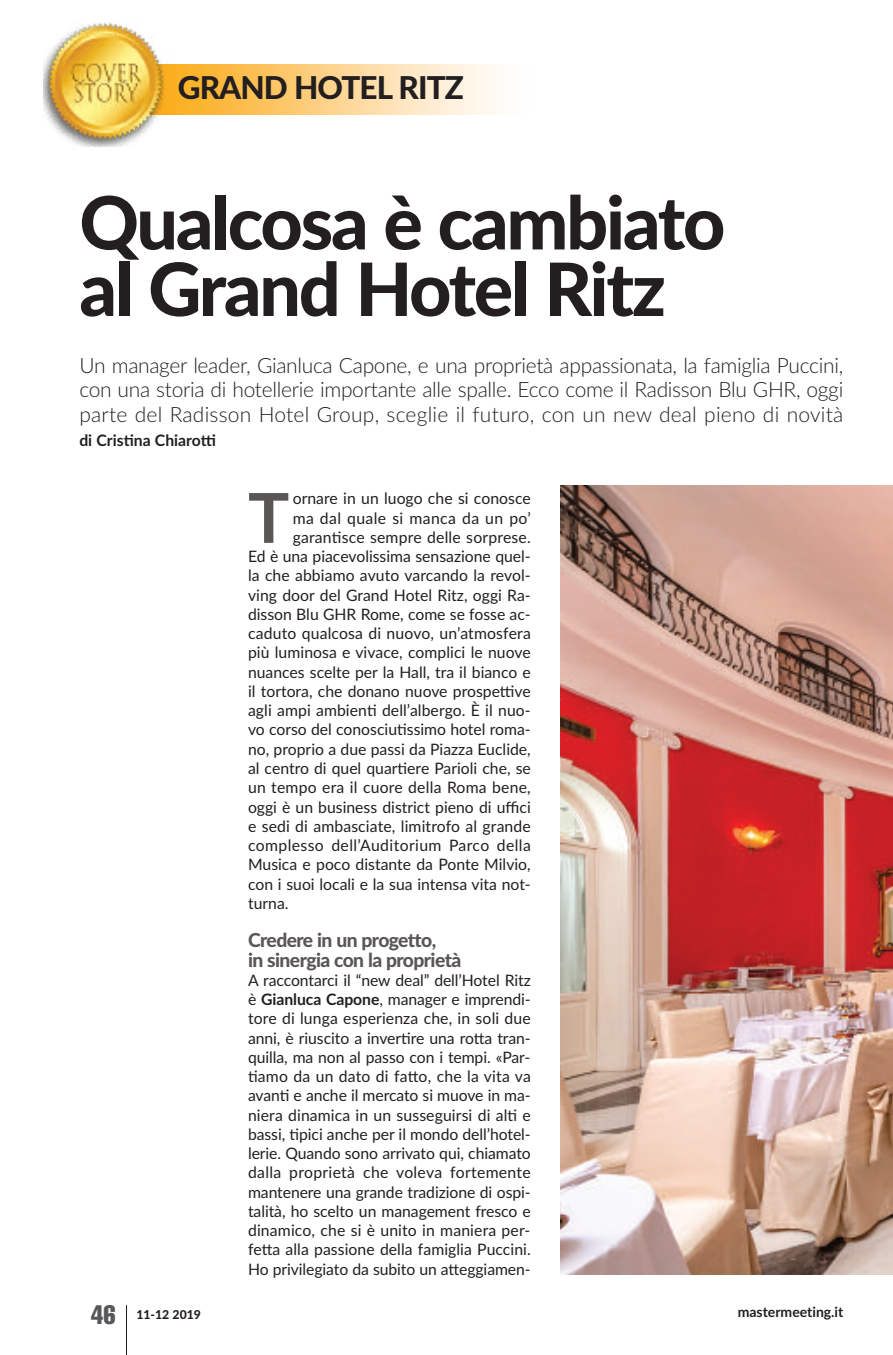
<style>
.page{position:relative;width:893px;height:1355px;background:#fff}
.page>*{position:absolute;margin:0;border:0;box-sizing:border-box;transform-origin:0 0}
.t1{font:800 73.5px/66.5px "Lato";letter-spacing:-.035em;color:#231f20}
.t2{font:700 68.77px "Lato";color:#595655}
.t3{font:800 31.5px "Lato";letter-spacing:-.03em;color:#231f20}
.t4{font:extra-condensed 26.25px "Helvetica";color:#57585a}
.t5{font:300 21px/24.5px "Lato";letter-spacing:.01em;color:#231f20;text-align:justify}
.t6{font:800 19.25px/19.2px "Lato";letter-spacing:-.03em;color:#595655}
.t7{font:15.75px/19.2px "Lato";color:#231f20;text-align:justify}
.t8{font:15.75px "Lato";letter-spacing:.025em;color:#231f20}
.t9{font:700 15.75px "Lato";color:#231f20}
.t10{font:700 14px "Lato";color:#231f20}
.t11{font:800 12.25px "Lato";color:#231f20}
.s1{font-weight:700}
</style>
<div class="page">
<hr style="left:126px;top:1305px;width:1px;height:49px;background:#231f20">
<svg style="left:168px;top:64px;width:330px;height:50px;background:#fdd38c"></svg>
<img style="left:44px;top:23px;width:124px;height:124px">
<img style="left:561px;top:485px;width:332px;height:789px">
<h3 class="t3" style="left:178px;top:70px;width:288px">grand hotel ritz</h3>
<h1 class="t1" style="left:79px;top:191px;width:648px">Qualcosa è cambiato al grand hotel ritz</h1>
<p class="t5" style="left:79px;top:353px;width:765px">Un manager leader, Gianluca Capone, e una proprietà appassionata, la famiglia Puccini, con una storia di hotellerie importante alle spalle. Ecco come il Radisson Blu GHR, oggi parte del Radisson Hotel Group, sceglie il futuro, con un new deal pieno di novità</p>
<p class="t9" style="left:79px;top:432px;width:138px">di Cristina Chiarotti</p>
<h3 class="t4" style="left:91px;top:1305px;width:26px">46</h3>
<h2 class="t2" style="left:248px;top:479px;width:43px">T</h2>
<p class="t7" style="left:293px;top:489px;width:240px">ornare in un luogo che si conosce</p>
<p class="t8" style="left:293px;top:509px;width:240px">ma dal quale si manca da un po’</p>
<p class="t7" style="left:293px;top:528px;width:240px">garantisce sempre delle sorprese.</p>
<p class="t7" style="left:248px;top:547px;width:284px">Ed è una piacevolissima sensazione quel-</p>
<p class="t7" style="left:248px;top:566px;width:284px">la che abbiamo avuto varcando la revol-</p>
<p class="t7" style="left:248px;top:585px;width:284px">ving door del Grand Hotel Ritz, oggi Ra-</p>
<p class="t7" style="left:248px;top:605px;width:284px">disson Blu GHR Rome, come se fosse ac-</p>
<p class="t7" style="left:248px;top:624px;width:284px">caduto qualcosa di nuovo, un’atmosfera</p>
<p class="t7" style="left:248px;top:643px;width:284px">più luminosa e vivace, complici le nuove</p>
<p class="t7" style="left:248px;top:662px;width:284px">nuances scelte per la Hall, tra il bianco e</p>
<p class="t7" style="left:248px;top:682px;width:284px">il tortora, che donano nuove prospettive</p>
<p class="t7" style="left:248px;top:701px;width:284px">agli ampi ambienti dell’albergo. È il nuo-</p>
<p class="t7" style="left:248px;top:720px;width:284px">vo corso del conosciutissimo hotel roma-</p>
<p class="t7" style="left:248px;top:739px;width:284px">no, proprio a due passi da Piazza Euclide,</p>
<p class="t7" style="left:248px;top:759px;width:284px">al centro di quel quartiere Parioli che, se</p>
<p class="t7" style="left:248px;top:778px;width:284px">un tempo era il cuore della Roma bene,</p>
<p class="t7" style="left:248px;top:797px;width:284px">oggi è un business district pieno di uffici</p>
<p class="t7" style="left:248px;top:816px;width:284px">e sedi di ambasciate, limitrofo al grande</p>
<p class="t8" style="left:248px;top:836px;width:284px">complesso dell’Auditorium Parco della</p>
<p class="t7" style="left:248px;top:855px;width:284px">Musica e poco distante da Ponte Milvio,</p>
<p class="t7" style="left:248px;top:874px;width:284px">con i suoi locali e la sua intensa vita not-</p>
<p class="t7" style="left:248px;top:893px;width:42px">turna.</p>
<p class="t6" style="left:248px;top:931px;width:215px">Credere in un progetto,<br>in sinergia con la proprietà</p>
<p class="t7" style="left:248px;top:970px;width:284px">A raccontarci il “new deal” dell’Hotel Ritz è <span class="s1">Gianluca Capone</span>, manager e imprendi&shy;tore di lunga esperienza che, in soli due anni, è riuscito a invertire una rotta tran&shy;quilla, ma non al passo con i tempi. «Par&shy;tiamo da un dato di fatto, che la vita va avanti e anche il mercato si muove in ma&shy;niera dinamica in un susseguirsi di alti e bassi, tipici anche per il mondo dell’hotel&shy;lerie. Quando sono arrivato qui, chiamato dalla proprietà che voleva fortemente mantenere una grande tradizione di ospi&shy;talità, ho scelto un management fresco e dinamico, che si è unito in maniera per&shy;fetta alla passione della famiglia Puccini.<br>Ho privilegiato da subito un atteggiamen-</p>
<p class="t11" style="left:136px;top:1307px;width:66px">11-12 2019</p>
<p class="t10" style="left:738px;top:1303px;width:107px">mastermeeting.it</p>
</div>
